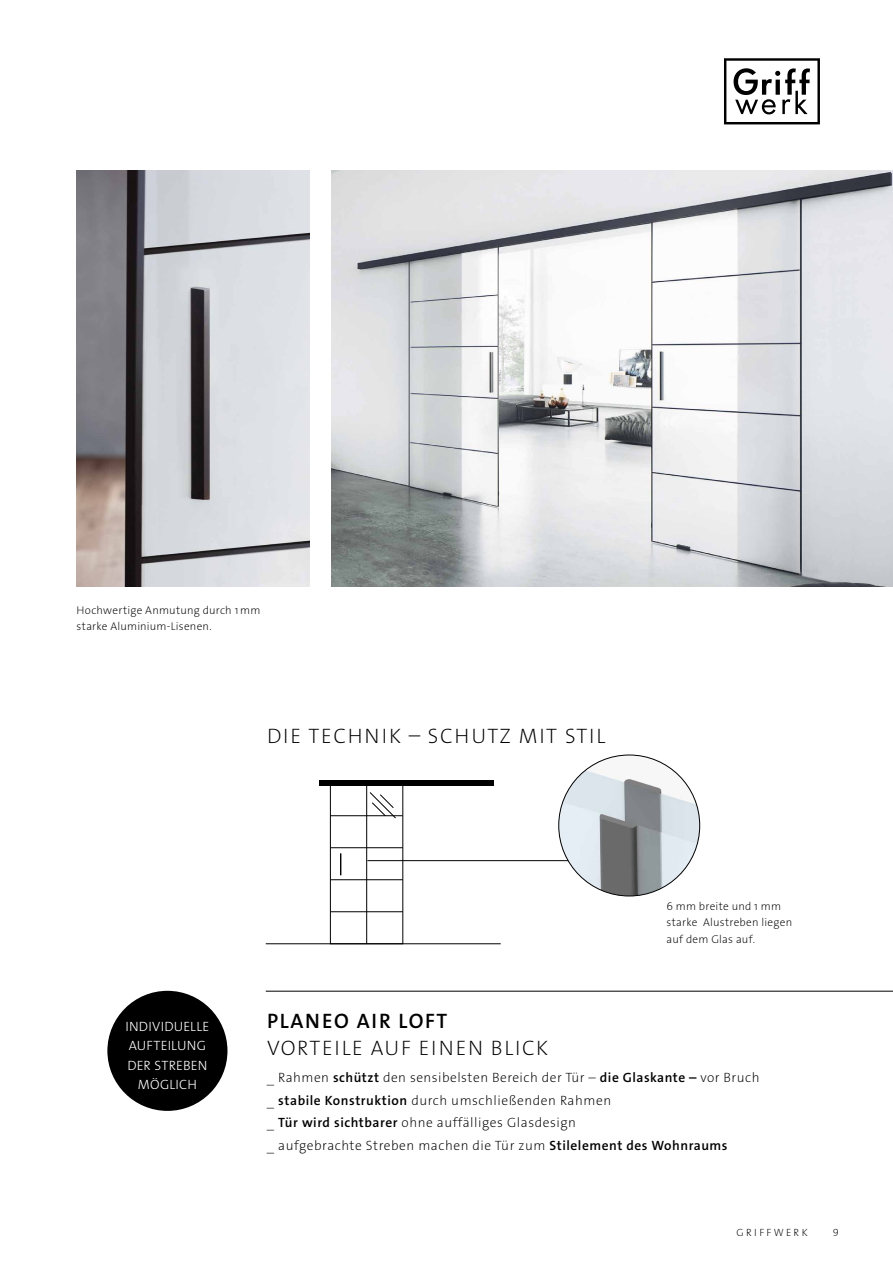
<style>
.page{position:relative;width:893px;height:1263px;background:#fff}
.page>*{position:absolute;margin:0;border:0;box-sizing:border-box;transform-origin:0 0}
.t1{font:200 21px "The Sans Os F";letter-spacing:.08em;color:#000}
.t2{font:600 21px "The Sans Os F";letter-spacing:.08em;color:#000}
.t3{font:200 13.5px/22.5px "The Sans Os F";letter-spacing:.04em;color:#000}
.t4{font:300 13.5px/19.5px "The Sans Os F";letter-spacing:.015em;color:#fff;text-align:center}
.t5{font:200 11.25px/16.5px "The Sans Os F";letter-spacing:.02em;color:#000}
.t6{font:200 10.5px "The Sans Os F";letter-spacing:.22em;color:#000}
.s1{font-weight:600}
</style>
<div class="page">
<img style="left:332px;top:170px;width:561px;height:417px">
<hr style="left:266px;top:991px;width:627px;height:1px;background:#000">
<hr style="left:367px;top:860px;width:208px;height:1px;background:#000">
<img style="left:559px;top:755px;width:141px;height:141px;border-radius:70px">
<img style="left:77px;top:170px;width:232px;height:417px">
<div style="left:107px;top:991px;width:120px;height:120px;background:#000;border-radius:50%"></div>
<hr style="left:330px;top:879px;width:73px;height:1px;background:#000">
<hr style="left:330px;top:815px;width:73px;height:1px;background:#000">
<hr style="left:330px;top:911px;width:73px;height:1px;background:#000">
<hr style="left:330px;top:847px;width:73px;height:1px;background:#000">
<hr style="left:366px;top:785px;width:1px;height:159px;background:#000">
<div style="left:330px;top:784px;width:73px;height:160px;border:1px solid #000"></div>
<div style="left:319px;top:780px;width:175px;height:6px;background:#000"></div>
<hr style="left:266px;top:943px;width:235px;height:1px;background:#000">
<svg style="left:340px;top:853px;width:1px;height:22px"></svg>
<svg style="left:369px;top:792px;width:28px;height:27px"></svg>
<svg style="left:724px;top:124px;width:96px;height:1px"></svg>
<svg style="left:724px;top:58px;width:96px;height:66px"></svg>
<p class="t5" style="left:77px;top:602px;width:185px">Hochwertige Anmutung durch 1 mm starke Aluminium-Lisenen.</p>
<h1 class="t1" style="left:267px;top:722px;width:340px">DIE TECHNIK – SCHUTZ MIT STIL</h1>
<p class="t5" style="left:666px;top:898px;width:127px">6 mm breite und 1 mm starke Alustreben liegen auf dem Glas auf.</p>
<p class="t4" style="left:125px;top:1017px;width:85px">INDIVIDUELLE<br>AUFTEILUNG<br>DER STREBEN<br>MÖGLICH</p>
<h1 class="t2" style="left:267px;top:1008px;width:182px">PLANEO AIR LOFT</h1>
<h1 class="t1" style="left:267px;top:1035px;width:283px">VORTEILE AUF EINEN BLICK</h1>
<p class="t3" style="left:267px;top:1066px;width:494px">_ Rahmen <span class="s1">schützt</span> den sensibelsten Bereich der Tür – <span class="s1">die Glaskante –</span> vor Bruch _ <span class="s1">stabile Konstruktion</span> durch umschließenden Rahmen<br>_ <span class="s1">Tür wird sichtbarer</span> ohne auffälliges Glasdesign<br>_ aufgebrachte Streben machen die Tür zum <span class="s1">Stilelement des Wohnraums</span></p>
<p class="t6" style="left:737px;top:1226px;width:73px">GRIFFWERK</p>
<p class="t6" style="left:833px;top:1225px;width:8px">9</p>
</div>
